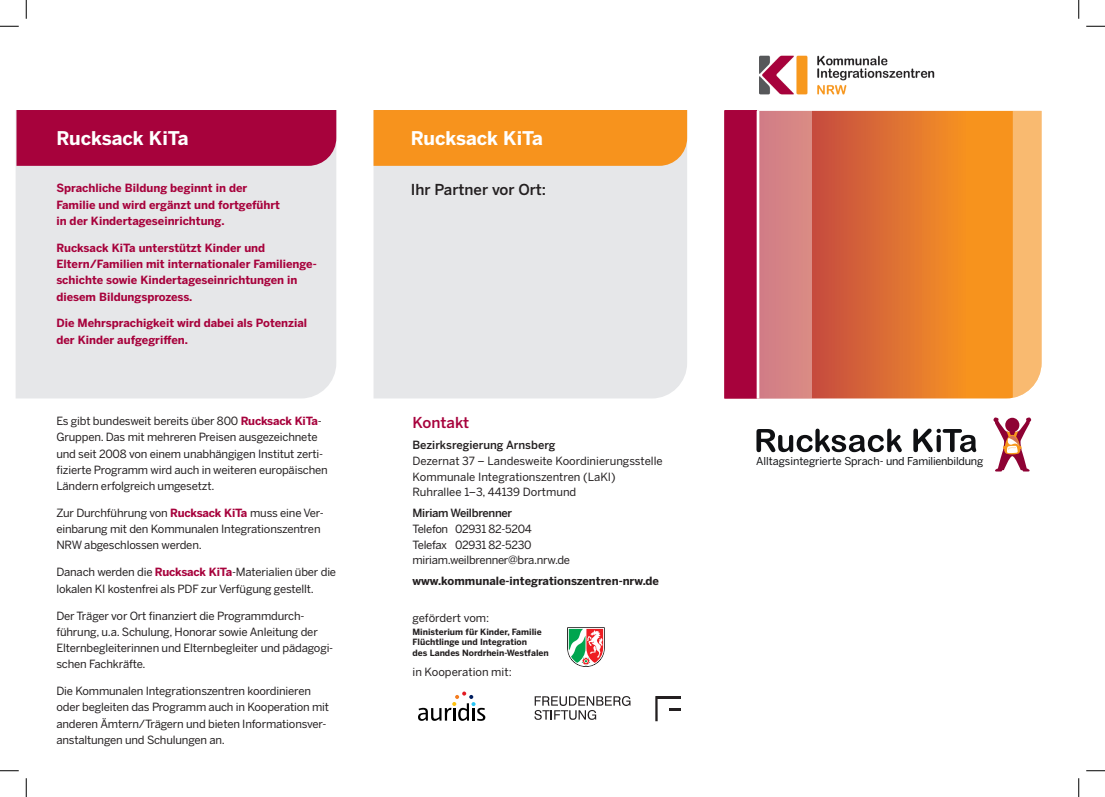
<style>
.page{position:relative;width:1105px;height:797px;background:#fff}
.page>*{position:absolute;margin:0;border:0;box-sizing:border-box;transform-origin:0 0}
.t1{font:700 18.75px "Benton Sans";color:#fff}
.t2{font:500 15px "Benton Sans";color:#231f20}
.t3{font:500 15px "Benton Sans";color:#a7023c}
.t4{font:11.25px/16.2px "Benton Sans";letter-spacing:-.015em;color:#231f20}
.t5{font:700 11.25px/16.2px "Benton Sans";color:#a7023c}
.t6{font:500 11.25px "Benton Sans";letter-spacing:-.015em;color:#231f20}
.t7{font:700 11.25px "Benton Sans";color:#231f20}
.t8{font:10.75px "Benton Sans";letter-spacing:-.005em;color:#0f1013}
.t9{font:700 8.62px/10.2px "Benton Sans";color:#231f20}
.s1{font-weight:700;color:#a7023c}
</style>
<div class="page">
<img style="left:760px;top:55px;width:174px;height:40px">
<svg style="left:812px;top:111px;width:201px;height:287px"></svg>
<div style="left:724px;top:111px;width:33px;height:287px;background:#a7023c"></div>
<svg style="left:756px;top:111px;width:1px;height:287px"></svg>
<div style="left:759px;top:111px;width:53px;height:287px;background:#d58485"></div>
<div style="left:1013px;top:111px;width:28px;height:287px;background:#f9ba70"></div>
<div style="left:373px;top:166px;width:314px;height:232px;background:#e6e7e9"></div>
<div style="left:16px;top:110px;width:320px;height:288px;background:#e6e7e9"></div>
<div style="left:17px;top:110px;width:319px;height:56px;background:#a7023c"></div>
<div style="left:373px;top:110px;width:314px;height:56px;background:#f7931d"></div>
<svg style="left:567px;top:627px;width:38px;height:40px"></svg>
<svg style="left:418px;top:691px;width:67px;height:29px"></svg>
<hr style="left:656px;top:696px;width:24px;height:2px;background:#231f20">
<hr style="left:655px;top:696px;width:3px;height:25px;background:#231f20">
<svg style="left:669px;top:708px;width:11px;height:2px"></svg>
<svg style="left:534px;top:696px;width:96px;height:23px"></svg>
<svg style="left:756px;top:428px;width:146px;height:24px"></svg>
<svg style="left:913px;top:428px;width:63px;height:24px"></svg>
<svg style="left:993px;top:417px;width:38px;height:54px"></svg>
<svg style="left:0;top:25px;width:19px;height:2px"></svg>
<svg style="left:1086px;top:25px;width:19px;height:2px"></svg>
<svg style="left:0;top:770px;width:19px;height:1px"></svg>
<svg style="left:1086px;top:770px;width:19px;height:1px"></svg>
<svg style="left:25px;top:0;width:2px;height:19px"></svg>
<svg style="left:25px;top:778px;width:2px;height:19px"></svg>
<svg style="left:1078px;top:0;width:1px;height:19px"></svg>
<svg style="left:1078px;top:778px;width:1px;height:19px"></svg>
<h1 class="t1" style="left:56px;top:127px;width:134px">Rucksack KiTa</h1>
<h1 class="t1" style="left:411px;top:127px;width:134px">Rucksack KiTa</h1>
<h2 class="t2" style="left:411px;top:181px;width:137px">Ihr Partner vor Ort:</h2>
<p class="t5" style="left:56px;top:180px;width:225px">Sprachliche Bildung beginnt in der<br>Familie und wird ergänzt und fortgeführt in der Kindertageseinrichtung.</p>
<p class="t5" style="left:56px;top:239px;width:262px">Rucksack KiTa unterstützt Kinder und Eltern/Familien mit internationaler Familienge&shy;schichte sowie Kindertageseinrichtungen in diesem Bildungsprozess.</p>
<p class="t5" style="left:56px;top:315px;width:252px">Die Mehrsprachigkeit wird dabei als Potenzial der Kinder aufgegriffen.</p>
<p class="t4" style="left:56px;top:413px;width:273px">Es gibt bundesweit bereits über 800 <span class="s1">Rucksack KiTa</span>-Gruppen. Das mit mehreren Preisen ausgezeichnete und seit 2008 von einem unabhängigen Institut zerti&shy;fizierte Programm wird auch in weiteren europäischen Ländern erfolgreich umgesetzt.</p>
<p class="t4" style="left:56px;top:504px;width:269px">Zur Durchführung von <span class="s1">Rucksack KiTa</span> muss eine Ver&shy;einbarung mit den Kommunalen Integrationszentren<br>NRW abgeschlossen werden.</p>
<p class="t4" style="left:56px;top:564px;width:281px">Danach werden die <span class="s1">Rucksack KiTa</span>-Materialien über die lokalen KI kostenfrei als PDF zur Verfügung gestellt.</p>
<p class="t4" style="left:56px;top:607px;width:278px">Der Träger vor Ort finanziert die Programmdurch&shy;führung, u.a. Schulung, Honorar sowie Anleitung der Elternbegleiterinnen und Elternbegleiter und pädagogi&shy;schen Fachkräfte.</p>
<p class="t4" style="left:56px;top:682px;width:274px">Die Kommunalen Integrationszentren koordinieren oder begleiten das Programm auch in Kooperation mit anderen Ämtern/Trägern und bieten Informationsver&shy;anstaltungen und Schulungen an.</p>
<h2 class="t3" style="left:412px;top:414px;width:58px">Kontakt</h2>
<p class="t6" style="left:412px;top:438px;width:144px">Bezirksregierung Arnsberg</p>
<p class="t4" style="left:412px;top:453px;width:252px;line-height:15.6px">Dezernat 37 – Landesweite Koordinierungsstelle<br>Kommunale Integrationszentren (LaKI)<br>Ruhrallee 1–3, 44139 Dortmund</p>
<p class="t6" style="left:412px;top:506px;width:101px">Miriam Weilbrenner</p>
<p class="t4" style="left:412px;top:521px;width:159px;line-height:15.6px">Telefon 02931 82-5204<br>Telefax 02931 82-5230 miriam.weilbrenner@bra.nrw.de</p>
<p class="t7" style="left:412px;top:574px;width:248px">www.kommunale-integrationszentren-nrw.de</p>
<p class="t4" style="left:412px;top:610px;width:78px">gefördert vom:</p>
<p class="t9" style="left:412px;top:626px;width:138px">Ministerium für Kinder, Familie<br>Flüchtlinge und Integration<br>des Landes Nordrhein-Westfalen</p>
<p class="t4" style="left:412px;top:664px;width:101px">in Kooperation mit:</p>
<p class="t8" style="left:756px;top:455px;width:229px">Alltagsintegrierte Sprach- und Familienbildung</p>
</div>
